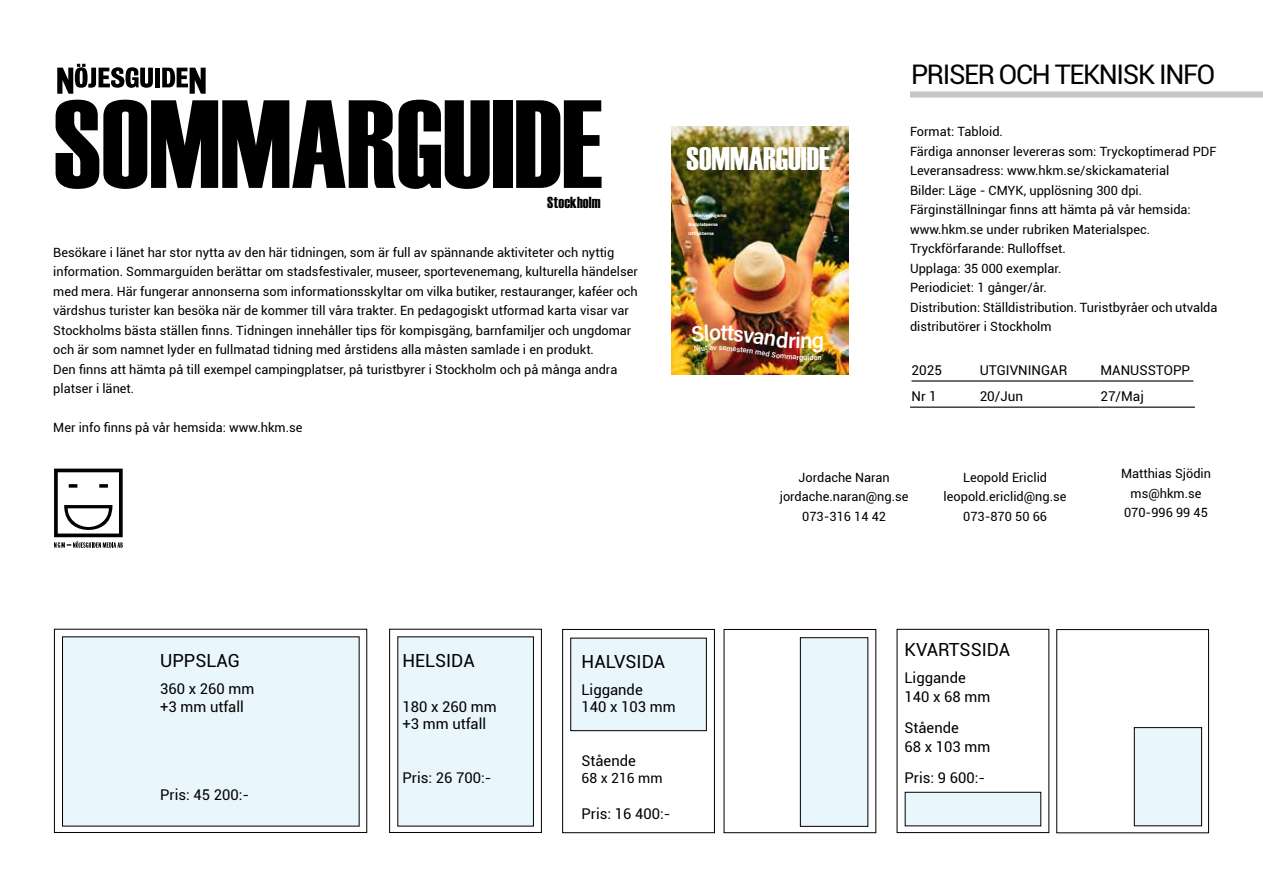
<style>
.page{position:relative;width:1263px;height:893px;background:#fff}
.page>*{position:absolute;margin:0;border:0;box-sizing:border-box;transform-origin:0 0}
.t1{font:125.1px "Haettenschweiler";color:#000}
.t2{font:32.7px "Haettenschweiler";color:#fff}
.t3{font:27px "Roboto";letter-spacing:-.05em;color:#000}
.t4{font:600 22.35px "Acumin Pro Semi Cond";color:#fff}
.t5{font:18px "Roboto";color:#000}
.t6{font:16.05px "Haettenschweiler";letter-spacing:.01em;color:#000}
.t7{font:14.85px/17.7px "Roboto";color:#000}
.t8{font:13.95px "Roboto";color:#000}
.t9{font:13.5px "Roboto";color:#000}
.t10{font:12.75px/19.5px "Roboto";color:#000;text-align:center}
.t11{font:600 7.65px "Acumin Pro Semi Cond";color:#fff}
.t12{font:700 4.8px/8.7px "Paralucent";color:#fff}
</style>
<div class="page">
<svg style="left:54px;top:469px;width:69px;height:79px"></svg>
<div style="left:910px;top:91px;width:353px;height:6px;background:#c5c5c4"></div>
<img style="left:672px;top:127px;width:176px;height:248px">
<svg style="left:57px;top:64px;width:96px;height:30px"></svg>
<div style="left:155px;top:68px;width:5px;height:19px;background:#000"></div>
<svg style="left:162px;top:68px;width:44px;height:26px"></svg>
<div style="left:54px;top:629px;width:313px;height:204px;border:1px solid #000"></div>
<div style="left:63px;top:637px;width:296px;height:189px;background:#e9f6fc"></div>
<div style="left:724px;top:629px;width:152px;height:204px;border:1px solid #000"></div>
<div style="left:800px;top:638px;width:68px;height:188px;background:#e9f6fc"></div>
<div style="left:800px;top:637px;width:68px;height:190px;border:1px solid #000"></div>
<div style="left:562px;top:629px;width:153px;height:204px;border:1px solid #000"></div>
<div style="left:571px;top:638px;width:135px;height:93px;background:#e9f6fc"></div>
<div style="left:570px;top:638px;width:137px;height:93px;border:1px solid #000"></div>
<div style="left:897px;top:629px;width:152px;height:204px;border:1px solid #000"></div>
<div style="left:905px;top:792px;width:136px;height:34px;background:#e9f6fc"></div>
<div style="left:905px;top:792px;width:136px;height:34px;border:1px solid #000"></div>
<div style="left:1056px;top:629px;width:153px;height:204px;border:1px solid #000"></div>
<div style="left:1134px;top:728px;width:67px;height:98px;background:#e9f6fc"></div>
<div style="left:1134px;top:727px;width:68px;height:99px;border:1px solid #000"></div>
<div style="left:389px;top:629px;width:153px;height:204px;border:1px solid #000"></div>
<div style="left:398px;top:637px;width:135px;height:189px;background:#e9f6fc"></div>
<hr style="left:911px;top:380px;width:68px;height:2px;background:#000">
<hr style="left:979px;top:380px;width:121px;height:2px;background:#000">
<hr style="left:1100px;top:380px;width:93px;height:2px;background:#000">
<hr style="left:910px;top:407px;width:69px;height:1px;background:#000">
<hr style="left:979px;top:407px;width:121px;height:1px;background:#000">
<hr style="left:1100px;top:407px;width:95px;height:1px;background:#000">
<svg style="left:692px;top:324px;width:21px;height:28px"></svg>
<img style="left:719px;top:326px;width:104px;height:35px">
<h1 class="t1" style="left:53px;top:73px;width:551px">SOMMARGUIDE</h1>
<p class="t6" style="left:518px;top:193px;width:83px">Stockholm 2023</p>
<h1 class="t1" style="left:83px;top:73px;width:551px">SOMMARGUIDE</h1>
<p class="t6" style="left:547px;top:193px;width:83px">Stockholm 2023</p>
<p class="t10" style="left:53px;top:242px;width:586px;text-align:left">Besökare i länet har stor nytta av den här tidningen, som är full av spännande aktiviteter och nyttig information. Sommarguiden berättar om stadsfestivaler, museer, sportevenemang, kulturella händelser med mera. Här fungerar annonserna som informationsskyltar om vilka butiker, restauranger, kaféer och värdshus turister kan besöka när de kommer till våra trakter. En pedagogiskt utformad karta visar var Stockholms bästa ställen finns. Tidningen innehåller tips för kompisgäng, barnfamiljer och ungdomar och är som namnet lyder en fullmatad tidning med årstidens alla måsten samlade i en produkt.<br>Den finns att hämta på till exempel campingplatser, på turistbyrer i Stockholm och på många andra platser i länet.</p>
<p class="t10" style="left:53px;top:417px;width:251px">Mer info finns på vår hemsida: www.hkm.se</p>
<h2 class="t2" style="left:686px;top:140px;width:145px">SOMMARGUIDE</h2>
<p class="t12" style="left:688px;top:212px;width:40px">Uteserveringarna<br>Badplatserna<br>Utflykterna</p>
<h3 class="t4" style="left:709px;top:317px;width:14px">o</h3>
<p class="t11" style="left:713px;top:342px;width:5px">v</p>
<h3 class="t4" style="left:800px;top:325px;width:14px">n</h3>
<p class="t11" style="left:807px;top:352px;width:12px">ide</p>
<h3 class="t3" style="left:911px;top:56px;width:306px">PRISER OCH TEKNISK INFO</h3>
<p class="t10" style="left:910px;top:121px;width:309px;text-align:left">Format: Tabloid.<br>Färdiga annonser levereras som: Tryckoptimerad PDF Leveransadress: www.hkm.se/skickamaterial<br>Bilder: Läge - CMYK, upplösning 300 dpi.<br>Färginställningar finns att hämta på vår hemsida: www.hkm.se under rubriken Materialspec.<br>Tryckförfarande: Rulloffset.<br>Upplaga: 35 000 exemplar.<br>Periodiciet: 1 gånger/år.<br>Distribution: Ställdistribution. Turistbyråer och utvalda distributörer i Stockholm</p>
<p class="t9" style="left:911px;top:361px;width:32px">2025</p>
<p class="t9" style="left:980px;top:361px;width:89px">UTGIVNINGAR</p>
<p class="t9" style="left:1100px;top:361px;width:91px">MANUSSTOPP</p>
<p class="t9" style="left:911px;top:387px;width:27px">Nr 1</p>
<p class="t9" style="left:980px;top:387px;width:45px">20/Jun</p>
<p class="t9" style="left:1100px;top:387px;width:45px">27/Maj</p>
<p class="t10" style="left:780px;top:467px;width:130px">Jordache Naran jordache.naran@ng.se<br>073-316 14 42</p>
<p class="t10" style="left:944px;top:467px;width:124px">Leopold Ericlid leopold.ericlid@ng.se<br>073-870 50 66</p>
<p class="t10" style="left:1121px;top:463px;width:92px">Matthias Sjödin ms@hkm.se<br>070-996 99 45</p>
<h3 class="t5" style="left:160px;top:648px;width:81px">UPPSLAG</h3>
<p class="t7" style="left:160px;top:679px;width:96px">360 x 260 mm +3 mm utfall</p>
<p class="t7" style="left:160px;top:786px;width:91px">Pris: 45 200:-</p>
<h3 class="t5" style="left:402px;top:648px;width:74px">HELSIDA</h3>
<p class="t7" style="left:402px;top:697px;width:96px">180 x 260 mm +3 mm utfall</p>
<p class="t7" style="left:402px;top:768px;width:91px">Pris: 26 700:-</p>
<h3 class="t5" style="left:581px;top:649px;width:85px">HALVSIDA</h3>
<p class="t7" style="left:581px;top:680px;width:96px">Liggande<br>140 x 103 mm</p>
<p class="t7" style="left:581px;top:751px;width:56px">Stående</p>
<p class="t8" style="left:581px;top:769px;width:83px">68 x 216 mm</p>
<p class="t7" style="left:581px;top:804px;width:91px">Pris: 16 400:-</p>
<h3 class="t5" style="left:904px;top:637px;width:107px">KVARTSSIDA</h3>
<p class="t7" style="left:904px;top:668px;width:87px;line-height:18.3px">Liggande<br>140 x 68 mm</p>
<p class="t7" style="left:904px;top:718px;width:87px;line-height:18.3px">Stående<br>68 x 103 mm</p>
<p class="t7" style="left:904px;top:768px;width:82px">Pris: 9 600:-</p>
</div>
